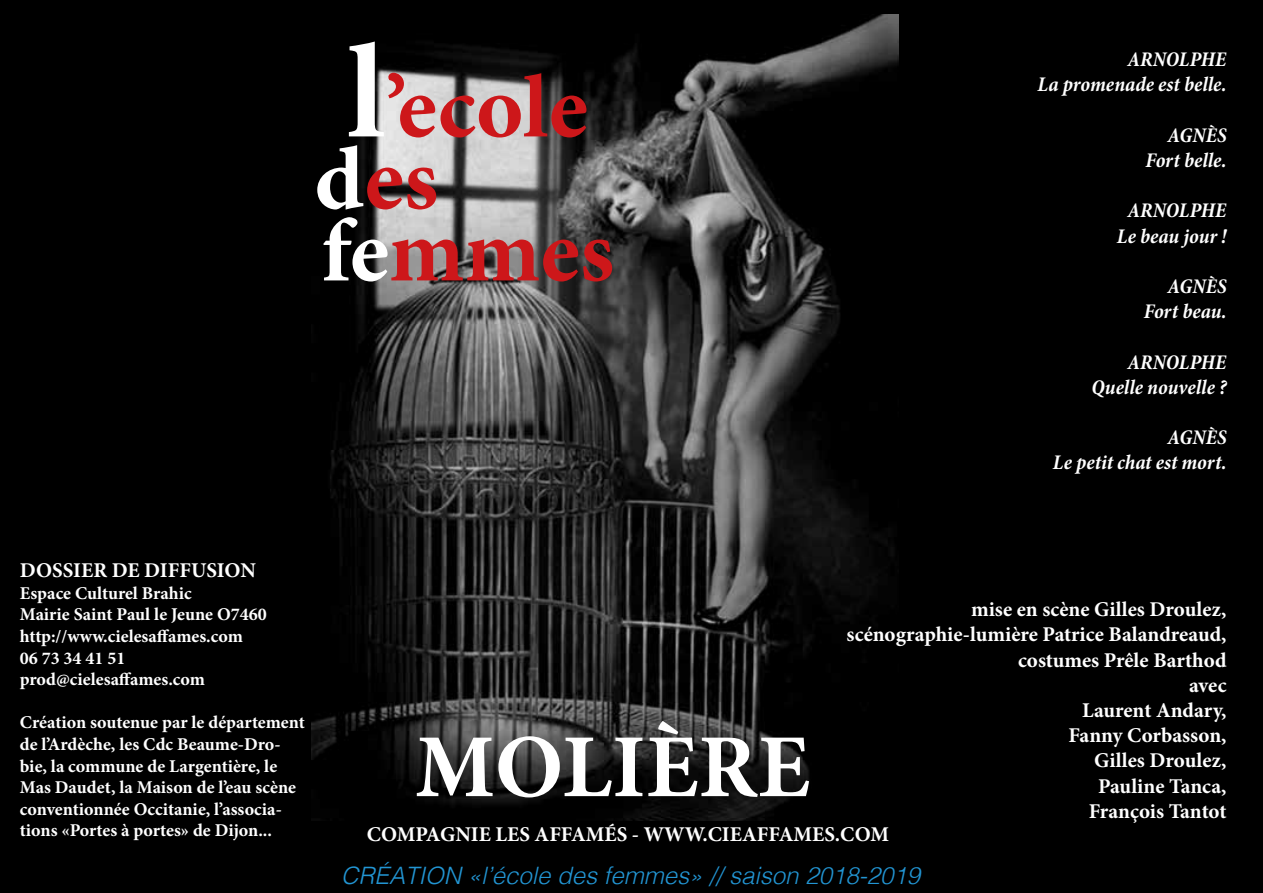
<style>
.page{position:relative;width:1263px;height:893px;background:#fff}
.page>*{position:absolute;margin:0;border:0;box-sizing:border-box;transform-origin:0 0}
.t1{font:700 90px/72px "Minion Pro";color:#cd171a}
.t2{font:700 90px "Minion Pro";color:#fff}
.t3{font:italic 300 24px "Helvetica";color:#2295d3}
.t4{font:700 21px/25.2px "Minion Pro";color:#fff;text-align:right}
.t5{font:italic 700 condensed 21px/25.2px "Minion Pro";color:#fff;text-align:right}
.t6{font:700 18px/21.6px "Minion Pro";color:#fff}
.s1{font-size:135px;color:#fff}
.s2{color:#fff}
</style>
<div class="page">
<div style="left:0;top:0;width:1262px;height:877px;background:#000"></div>
<img style="left:311px;top:15px;width:588px;height:806px">
<div style="left:0;top:847px;width:1263px;height:46px;background:#000"></div>
<h1 class="t1" style="left:315px;top:71px;width:301px;text-indent:33px"><span class="s1">l</span>’ecole <span class="s2">d</span>es <span class="s2">fe</span>mmes</h1>
<p class="t5" style="left:1037px;top:47px;width:191px">ARNOLPHE<br>La promenade est belle.</p>
<p class="t5" style="left:1145px;top:122px;width:83px">AGNÈS<br>Fort belle.</p>
<p class="t5" style="left:1117px;top:198px;width:111px;text-align:center">ARNOLPHE<br>Le beau jour !</p>
<p class="t5" style="left:1144px;top:274px;width:84px">AGNÈS<br>Fort beau.</p>
<p class="t5" style="left:1091px;top:349px;width:137px">ARNOLPHE<br>Quelle nouvelle ?</p>
<p class="t5" style="left:1053px;top:425px;width:175px">AGNÈS<br>Le petit chat est mort.</p>
<p class="t4" style="left:20px;top:558px;width:238px">DOSSIER DE DIFFUSION</p>
<p class="t6" style="left:20px;top:582px;width:249px">Espace Culturel Brahic<br>Mairie Saint Paul le Jeune O7460 http://www.cielesaffames.com<br>06 73 34 41 51 prod@cielesaffames.com</p>
<p class="t6" style="left:20px;top:712px;width:286px">Création soutenue par le département de l’Ardèche, les Cdc Beaume-Dro&shy;bie, la commune de Largentière, le Mas Daudet, la Maison de l’eau scène conventionnée Occitanie, l’associa&shy;tions «Portes à portes» de Dijon...</p>
<p class="t4" style="left:846px;top:597px;width:381px">mise en scène Gilles Droulez, scénographie-lumière Patrice Balandreaud, costumes Prêle Barthod<br>avec<br>Laurent Andary,<br>Fanny Corbasson,<br>Gilles Droulez,<br>Pauline Tanca,<br>François Tantot</p>
<h1 class="t2" style="left:415px;top:704px;width:396px">MOLIÈRE</h1>
<p class="t4" style="left:367px;top:822px;width:524px">COMPAGNIE LES AFFAMÉS - WWW.CIEAFFAMES.COM</p>
<h2 class="t3" style="left:341px;top:855px;width:580px">CRÉATION «l’école des femmes» // saison 2018-2019</h2>
</div>
